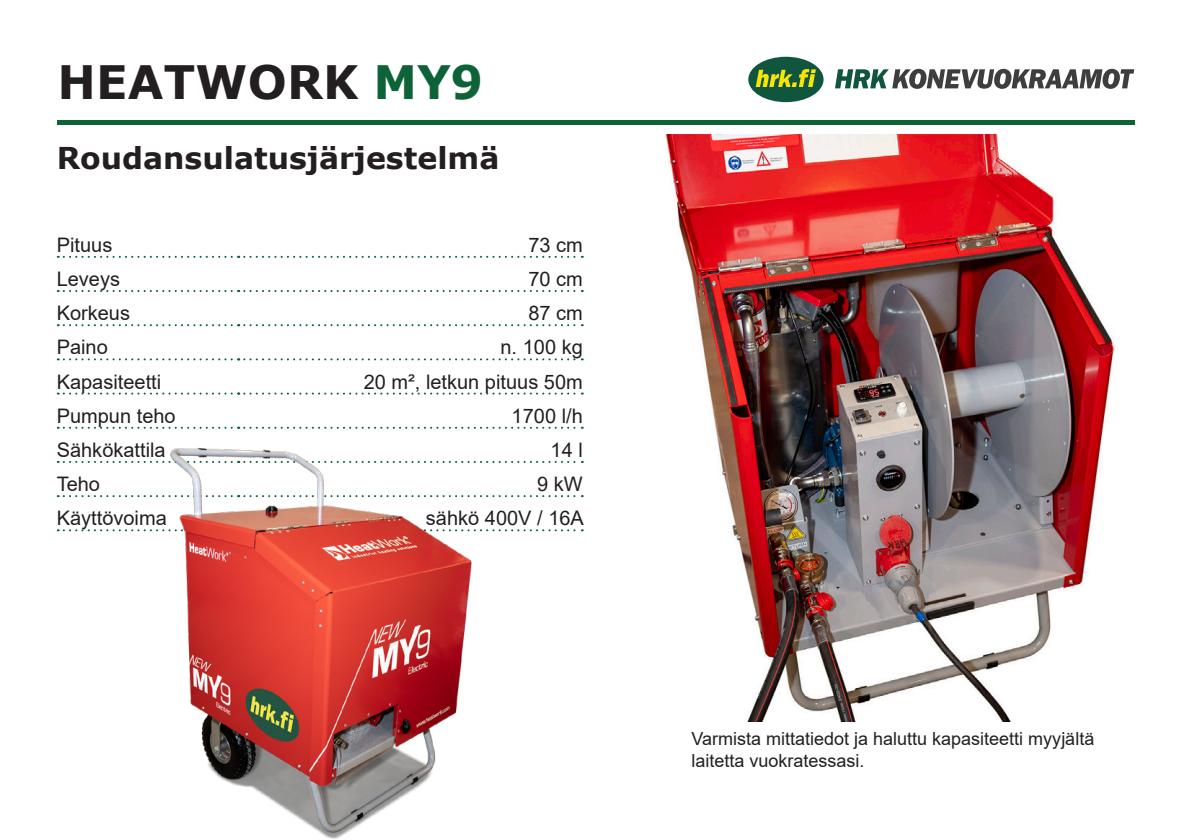
<style>
.page{position:relative;width:1191px;height:840px;background:#fff}
.page>*{position:absolute;margin:0;border:0;box-sizing:border-box;transform-origin:0 0}
.t1{font:700 46px "Verdana";letter-spacing:.005em;color:#231f20}
.t2{font:700 30px "Verdana";color:#231f20}
.HRK_Table_Data_5mm{font:20px "Arial";color:#231f20}
.t3{font:18px/21.6px "Arial";color:#231f20}
.s1{color:#0e6238}
</style>
<div class="page">
<svg style="left:58px;top:256px;width:525px;height:2px"></svg>
<svg style="left:58px;top:290px;width:525px;height:2px"></svg>
<svg style="left:58px;top:324px;width:525px;height:2px"></svg>
<svg style="left:58px;top:358px;width:525px;height:2px"></svg>
<svg style="left:58px;top:392px;width:525px;height:2px"></svg>
<svg style="left:58px;top:426px;width:525px;height:2px"></svg>
<svg style="left:58px;top:460px;width:525px;height:2px"></svg>
<svg style="left:58px;top:495px;width:525px;height:2px"></svg>
<svg style="left:58px;top:529px;width:525px;height:2px"></svg>
<img style="left:665px;top:134px;width:450px;height:586px">
<img style="left:147px;top:447px;width:350px;height:392px">
<hr style="left:57px;top:120px;width:1077px;height:4px;background:#0e6238">
<svg style="left:835px;top:69px;width:299px;height:20px"></svg>
<div style="left:748px;top:57px;width:75px;height:45px;background:#10553d;border-radius:50%"></div>
<svg style="left:755px;top:69px;width:61px;height:18px"></svg>
<p class="t1" style="left:58px;top:50px;width:427px">HEATWORK <span class="s1">MY9</span></p>
<p class="t2" style="left:57px;top:137px;width:444px">Roudansulatusjärjestelmä</p>
<p class="HRK_Table_Data_5mm" style="left:57px;top:231px;width:57px">Pituus</p>
<p class="HRK_Table_Data_5mm" style="left:528px;top:231px;width:56px">73 cm</p>
<p class="HRK_Table_Data_5mm" style="left:57px;top:265px;width:65px">Leveys</p>
<p class="HRK_Table_Data_5mm" style="left:528px;top:265px;width:56px">70 cm</p>
<p class="HRK_Table_Data_5mm" style="left:57px;top:299px;width:75px">Korkeus</p>
<p class="HRK_Table_Data_5mm" style="left:528px;top:299px;width:56px">87 cm</p>
<p class="HRK_Table_Data_5mm" style="left:57px;top:333px;width:53px">Paino</p>
<p class="HRK_Table_Data_5mm" style="left:500px;top:333px;width:84px">n. 100 kg</p>
<p class="HRK_Table_Data_5mm" style="left:57px;top:367px;width:106px">Kapasiteetti</p>
<p class="HRK_Table_Data_5mm" style="left:364px;top:367px;width:220px">20 m², letkun pituus 50m</p>
<p class="HRK_Table_Data_5mm" style="left:57px;top:401px;width:120px">Pumpun teho</p>
<p class="HRK_Table_Data_5mm" style="left:511px;top:401px;width:73px">1700 l/h</p>
<p class="HRK_Table_Data_5mm" style="left:57px;top:436px;width:110px">Sähkökattila</p>
<p class="HRK_Table_Data_5mm" style="left:550px;top:436px;width:34px">14 l</p>
<p class="HRK_Table_Data_5mm" style="left:57px;top:470px;width:45px">Teho</p>
<p class="HRK_Table_Data_5mm" style="left:537px;top:470px;width:47px">9 kW</p>
<p class="HRK_Table_Data_5mm" style="left:57px;top:504px;width:112px">Käyttövoima</p>
<p class="HRK_Table_Data_5mm" style="left:426px;top:504px;width:159px">sähkö 400V / 16A</p>
<p class="t3" style="left:691px;top:727px;width:404px">Varmista mittatiedot ja haluttu kapasiteetti myyjältä laitetta vuokratessasi.</p>
</div>
